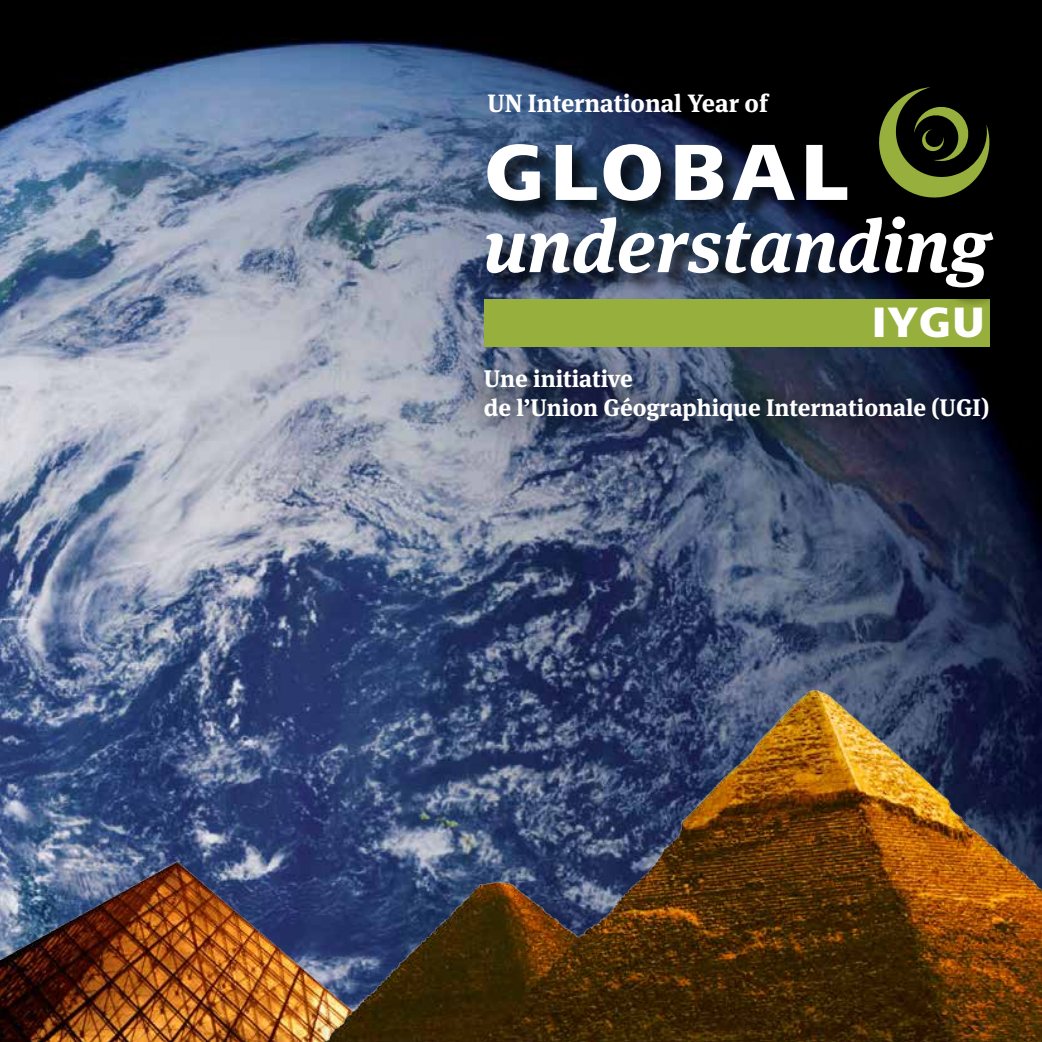
<style>
.page{position:relative;width:1042px;height:1042px;background:#fff}
.page>*{position:absolute;margin:0;border:0;box-sizing:border-box;transform-origin:0 0}
.t1{font:italic 700 75.25px "Meta Serif OT";color:#fff}
.t2{font:800 44.1px "Frutiger Next LT";color:#fff}
.t3{font:700 25.03px "Meta Serif OT";color:#fff}
.t4{font:700 23.97px/28.7px "Meta Serif OT";color:#fff}
</style>
<div class="page">
<img style="left:0;top:0;width:1042px;height:406px">
<img style="left:0;top:406px;width:1042px;height:636px">
<div style="left:484px;top:299px;width:505px;height:47px;background:#97af3c"></div>
<svg style="left:871px;top:87px;width:123px;height:118px"></svg>
<div style="left:487px;top:144px;width:381px;height:78px;background:#000;opacity:.75"></div>
<svg style="left:487px;top:144px;width:360px;height:57px"></svg>
<div style="left:486px;top:217px;width:527px;height:91px;background:#000;opacity:.75"></div>
<svg style="left:455px;top:347px;width:555px;height:102px"></svg>
<p class="t3" style="left:487px;top:88px;width:282px">UN International Year of</p>
<h1 class="t1" style="left:484px;top:200px;width:507px">understanding</h1>
<h2 class="t2" style="left:872px;top:297px;width:114px">IYGU</h2>
<p class="t4" style="left:484px;top:364px;width:507px">Une initiative<br>de l’Union Géographique Internationale (UGI)</p>
</div>
